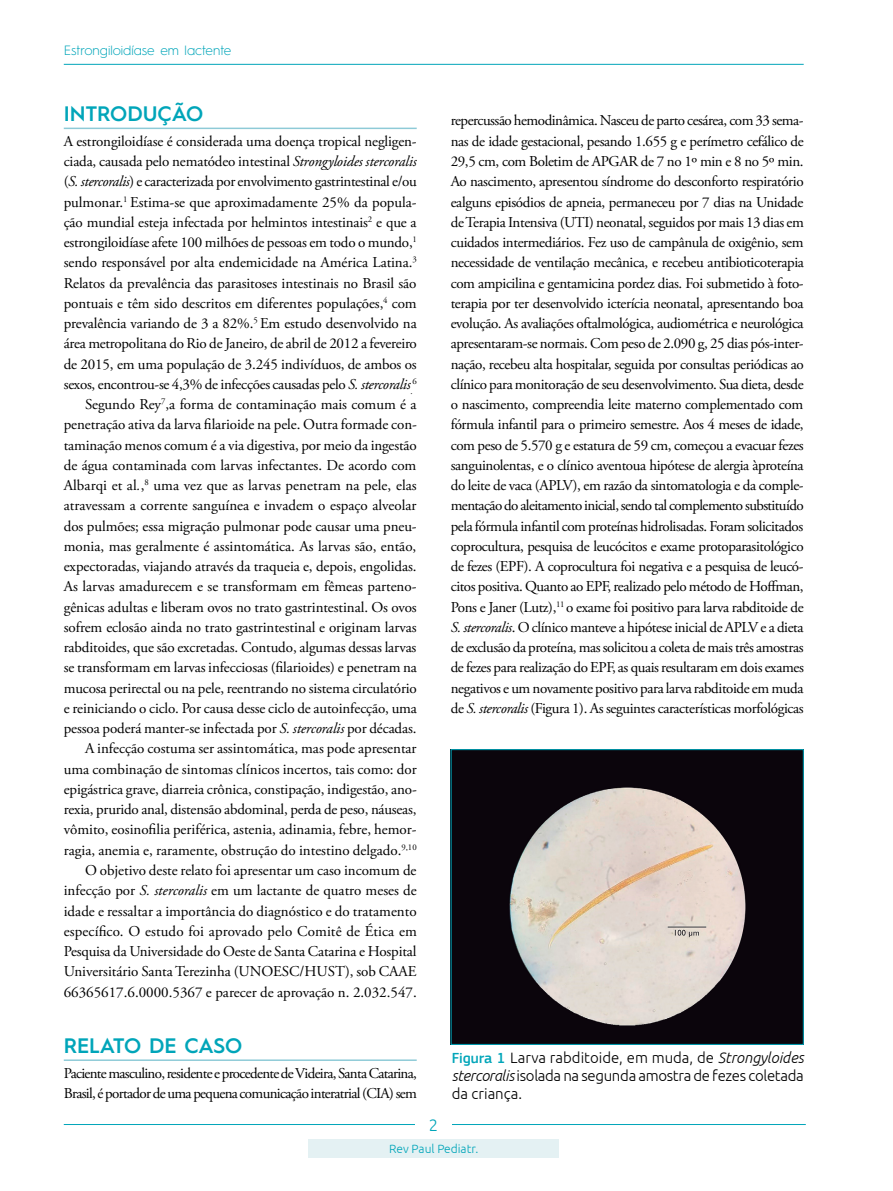
<style>
.page{position:relative;width:893px;height:1191px;background:#fff}
.page>*{position:absolute;margin:0;border:0;box-sizing:border-box;transform-origin:0 0}
.t1{font:600 21px "Hurme Geometric Sans 1";color:#00a5b9}
.t2{font:300 16.5px "Ubuntu";color:#00a5b9}
.t3{font:15px/20.2px "Adobe Garamond Pro";letter-spacing:-.005em;color:#000;text-align:justify}
.t4{font:15px/20.2px "Adobe Garamond Pro";letter-spacing:-.045em;color:#000}
.t5{font:300 15px/18px "Ubuntu";letter-spacing:-.02em;color:#000;text-align:justify}
.t6{font:300 13.5px "Hurme Geometric Sans 1";color:#00a5b9}
.t7{font:300 12px "Ubuntu";color:#00a5b9}
.t8{font:8.7px "Adobe Garamond Pro";color:#000}
.s1{font-style:italic}
.s2{font-family:"PF Square Sans Pro";font-weight:500;color:#00a5b9}
</style>
<div class="page">
<hr style="left:64px;top:64px;width:740px;height:1px;background:#00a5b9">
<hr style="left:64px;top:1124px;width:742px;height:1px;background:#00a5b9">
<div style="left:415px;top:1111px;width:37px;height:25px;background:#fff"></div>
<hr style="left:64px;top:128px;width:353px;height:1px;background:#8ecad7">
<hr style="left:64px;top:1059px;width:353px;height:2px;background:#8ecad7">
<img style="left:453px;top:751px;width:349px;height:291px">
<div style="left:451px;top:749px;width:353px;height:295px;border:1px solid #00a5b9"></div>
<div style="left:309px;top:1138px;width:250px;height:19px;background:#e4f1f3"></div>
<p class="t6" style="left:64px;top:41px;width:169px">Estrongiloidíase em lactente</p>
<h1 class="t1" style="left:64px;top:99px;width:141px">INTRODUÇÃO</h1>
<p class="t3" style="left:64px;top:131px;width:355px">A estrongiloidíase é considerada uma doença tropical negligen‑ ciada, causada pelo nematódeo intestinal <span class="s1">Strongyloides stercoralis </span>(<span class="s1">S. stercoralis</span>) e caracterizada por envolvimento gastrintestinal e/ou pulmonar.<sup>1</sup> Estima‑se que aproximadamente 25% da popula‑ ção mundial esteja infectada por helmintos intestinais<sup>2</sup> e que a estrongiloidíase afete 100 milhões de pessoas em todo o mundo,<sup>1 </sup>sendo responsável por alta endemicidade na América Latina.<sup>3<br></sup>Relatos da prevalência das parasitoses intestinais no Brasil são pontuais e têm sido descritos em diferentes populações,<sup>4</sup> com prevalência variando de 3 a 82%.<sup>5</sup> Em estudo desenvolvido na área metropolitana do Rio de Janeiro, de abril de 2012 a fevereiro de 2015, em uma população de 3.245 indivíduos, de ambos os sexos, encontrou‑se 4,3% de infecções causadas pelo <span class="s1">S. stercoralis</span><sub>.</sub></p>
<p class="t8" style="left:412px;top:376px;width:6px">6</p>
<p class="t3" style="left:64px;top:395px;width:355px;text-align:right">Segundo Rey<sup>7</sup>,a forma de contaminação mais comum é a penetração ativa da larva filarioide na pele. Outra formade con‑ taminação menos comum é a via digestiva, por meio da ingestão de água contaminada com larvas infectantes. De acordo com Albarqi et al<span class="s1">.</span>,<sup>8</sup> uma vez que as larvas penetram na pele, elas atravessam a corrente sanguínea e invadem o espaço alveolar dos pulmões; essa migração pulmonar pode causar uma pneu‑ monia, mas geralmente é assintomática. As larvas são, então, expectoradas, viajando através da traqueia e, depois, engolidas.<br>As larvas amadurecem e se transformam em fêmeas parteno‑ gênicas adultas e liberam ovos no trato gastrintestinal. Os ovos sofrem eclosão ainda no trato gastrintestinal e originam larvas rabditoides, que são excretadas. Contudo, algumas dessas larvas se transformam em larvas infecciosas (filarioides) e penetram na mucosa perirectal ou na pele, reentrando no sistema circulatório e reiniciando o ciclo. Por causa desse ciclo de autoinfecção, uma pessoa poderá manter‑se infectada por <span class="s1">S. stercoralis</span> por décadas.<br>A infecção costuma ser assintomática, mas pode apresentar uma combinação de sintomas clínicos incertos, tais como: dor epigástrica grave, diarreia crônica, constipação, indigestão, ano‑ rexia, prurido anal, distensão abdominal, perda de peso, náuseas, vômito, eosinofilia periférica, astenia, adinamia, febre, hemor‑ ragia, anemia e, raramente, obstrução do intestino delgado.<sup>9,10<br></sup>O objetivo deste relato foi apresentar um caso incomum de infecção por <span class="s1">S. stercoralis</span> em um lactante de quatro meses de idade e ressaltar a importância do diagnóstico e do tratamento específico. O estudo foi aprovado pelo Comitê de Ética em Pesquisa da Universidade do Oeste de Santa Catarina e Hospital Universitário Santa Terezinha (UNOESC/HUST), sob CAAE 66365617.6.0000.5367 e parecer de aprovação n. 2.032.547.</p>
<h1 class="t1" style="left:64px;top:1030px;width:180px">RELATO DE CASO</h1>
<p class="t4" style="left:64px;top:1063px;width:355px">Paciente masculino, residente e procedente de Videira, Santa Catarina,<br>Brasil, é portador de uma pequena comunicação interatrial (CIA) sem</p>
<p class="t3" style="left:451px;top:111px;width:355px">repercussão hemodinâmica. Nasceu de parto cesárea, com 33 sema‑ nas de idade gestacional, pesando 1.655 g e perímetro cefálico de 29,5 cm, com Boletim de APGAR de 7 no 1º min e 8 no 5º min.<br>Ao nascimento, apresentou síndrome do desconforto respiratório ealguns episódios de apneia, permaneceu por 7 dias na Unidade de Terapia Intensiva (UTI) neonatal, seguidos por mais 13 dias em cuidados intermediários. Fez uso de campânula de oxigênio, sem necessidade de ventilação mecânica, e recebeu antibioticoterapia com ampicilina e gentamicina pordez dias. Foi submetido à foto‑ terapia por ter desenvolvido icterícia neonatal, apresentando boa evolução. As avaliações oftalmológica, audiométrica e neurológica apresentaram‑se normais. Com peso de 2.090 g, 25 dias pós‑inter‑ nação, recebeu alta hospitalar, seguida por consultas periódicas ao clínico para monitoração de seu desenvolvimento. Sua dieta, desde o nascimento, compreendia leite materno complementado com fórmula infantil para o primeiro semestre. Aos 4 meses de idade, com peso de 5.570 g e estatura de 59 cm, começou a evacuar fezes sanguinolentas, e o clínico aventoua hipótese de alergia àproteína do leite de vaca (APLV), em razão da sintomatologia e da comple‑ mentação do aleitamento inicial, sendo tal complemento substituído pela fórmula infantil com proteínas hidrolisadas. Foram solicitados coprocultura, pesquisa de leucócitos e exame protoparasitológico de fezes (EPF). A coprocultura foi negativa e a pesquisa de leucó‑ citos positiva. Quanto ao EPF, realizado pelo método de Hoffman, Pons e Janer (Lutz),<sup>11</sup> o exame foi positivo para larva rabditoide de <span class="s1">S. stercoralis</span>. O clínico manteve a hipótese inicial de APLV e a dieta de exclusão da proteína, mas solicitou a coleta de mais três amostras de fezes para realização do EPF, as quais resultaram em dois exames negativos e um novamente positivo para larva rabditoide em muda de <span class="s1">S. stercoralis</span> (Figura 1). As seguintes características morfológicas</p>
<p class="t5" style="left:452px;top:1048px;width:354px"><span class="s2">Figura 1</span> Larva rabditoide, em muda, de <span class="s1">Strongyloides stercoralis</span> isolada na segunda amostra de fezes coletada da criança.</p>
<p class="t2" style="left:429px;top:1114px;width:11px">2</p>
<p class="t7" style="left:348px;top:1141px;width:173px">Rev Paul Pedi tr. 201X;XX(X):1-5</p>
<p class="t7" style="left:389px;top:1141px;width:91px">Rev Paul Pediatr.</p>
</div>
